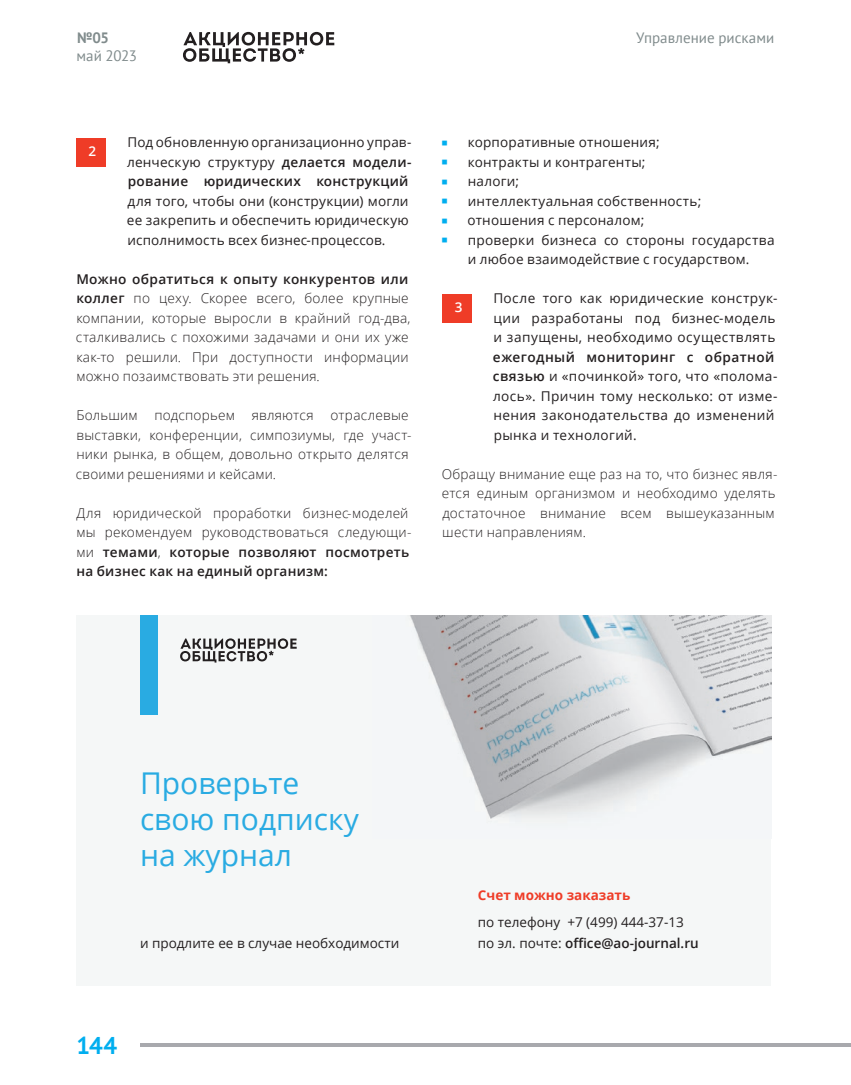
<style>
.page{position:relative;width:851px;height:1085px;background:#fff}
.page>*{position:absolute;margin:0;border:0;box-sizing:border-box;transform-origin:0 0}
.t1{font:30px/36px "Open Sans";color:#29abe2}
.t2{font:700 24.3px "PT Sans";color:#00aeef}
.t3{font:15px "PT Sans";color:#808b8c}
.t4{font:700 15px "PT Sans";color:#808b8c}
.t5{font:300 13.5px/19.5px "Open Sans";letter-spacing:.015em;color:#231f20}
.t6{font:13.5px/19.5px "Open Sans";letter-spacing:.02em;color:#231f20;text-align:justify}
.t7{font:13.5px/21px "Open Sans";color:#231f20}
.t8{font:700 13.5px "Open Sans";color:#ef3c27}
.t9{font:600 13.5px "Open Sans";color:#fff}
.s1{font-weight:600}
.s2{font-family:"Times New Roman";font-weight:700;font-size:18px;color:#00aeef}
</style>
<div class="page">
<div style="left:77px;top:138px;width:29px;height:29px;background:#ef3c27"></div>
<div style="left:442px;top:294px;width:30px;height:29px;background:#ef3c27"></div>
<div style="left:77px;top:615px;width:694px;height:371px;background:#f5f7f7"></div>
<div style="left:140px;top:615px;width:18px;height:100px;background:#29abe2"></div>
<svg style="left:180px;top:638px;width:116px;height:24px"></svg>
<img style="left:410px;top:615px;width:361px;height:204px">
<svg style="left:183px;top:32px;width:151px;height:31px"></svg>
<hr style="left:140px;top:1043px;width:710px;height:3px;background:#a8a9ad">
<p class="t4" style="left:77px;top:28px;width:33px">№05</p>
<p class="t3" style="left:77px;top:47px;width:62px">май 2023</p>
<p class="t9" style="left:88px;top:142px;width:9px">2</p>
<p class="t6" style="left:127px;top:132px;width:286px">Под обновленную организационно управ&shy;ленческую структуру <span class="s1">делается модели&shy;рование юридических конструкций</span></p>
<p class="t6" style="left:127px;top:191px;width:283px">для того, чтобы они (конструкции) могли ее закрепить и обеспечить юридическую исполнимость всех бизнес-процессов.</p>
<p class="t5" style="left:76px;top:269px;width:336px"><span class="s1">Можно обратиться к опыту конкурентов или коллег</span> по цеху. Скорее всего, более крупные компании, которые выросли в крайний год-два, сталкивались с похожими задачами и они их уже как-то решили. При доступности информации можно позаимствовать эти решения.</p>
<p class="t5" style="left:76px;top:405px;width:337px">Большим подспорьем являются отраслевые выставки, конференции, симпозиумы, где участ&shy;ники рынка, в общем, довольно открыто делятся своими решениями и кейсами.</p>
<p class="t5" style="left:76px;top:503px;width:336px">Для юридической проработки бизнес-моделей мы рекомендуем руководствоваться следующи&shy;ми <span class="s1">темами</span>, <span class="s1">которые позволяют посмотреть на бизнес как на единый организм:</span></p>
<p class="t3" style="left:636px;top:29px;width:140px">Управление рисками</p>
<p class="t6" style="left:441px;top:132px;width:219px"><span class="s2">▪</span> корпоративные отношения;</p>
<p class="t6" style="left:441px;top:152px;width:205px"><span class="s2">▪</span> контракты и контрагенты;</p>
<p class="t6" style="left:441px;top:171px;width:79px"><span class="s2">▪</span> налоги;</p>
<p class="t6" style="left:441px;top:191px;width:261px"><span class="s2">▪</span> интеллектуальная собственность;</p>
<p class="t6" style="left:441px;top:210px;width:204px"><span class="s2">▪</span> отношения с персоналом;</p>
<p class="t6" style="left:441px;top:230px;width:334px;text-align:center"><span class="s2">▪</span> проверки бизнеса со стороны государства и любое взаимодействие с государством.</p>
<p class="t9" style="left:454px;top:298px;width:9px">3</p>
<p class="t6" style="left:493px;top:288px;width:285px;text-align:left">После того как юридические конструк&shy;ции разработаны под бизнес-модель и запущены, необходимо осуществлять</p>
<p class="t6" style="left:493px;top:347px;width:286px;text-align:left"><span class="s1">ежегодный мониторинг с обратной связью</span> и «починкой» того, что «полома&shy;лось». Причин тому несколько: от изме&shy;нения законодательства до изменений рынка и технологий.</p>
<p class="t5" style="left:441px;top:464px;width:337px">Обращу внимание еще раз на то, что бизнес явля&shy;ется единым организмом и необходимо уделять достаточное внимание всем вышеуказанным шести направлениям.</p>
<h1 class="t1" style="left:140px;top:764px;width:220px">Проверьте свою подписку на журнал</h1>
<p class="t7" style="left:140px;top:932px;width:261px">и продлите ее в случае необходимости</p>
<h2 class="t2" style="left:77px;top:1029px;width:42px">144</h2>
<p class="t8" style="left:478px;top:885px;width:154px">Cчет можно заказать</p>
<p class="t7" style="left:478px;top:911px;width:222px">по телефону +7 (499) 444-37-13 по эл. почте: <span class="s1">office@ao-journal.ru</span></p>
</div>
